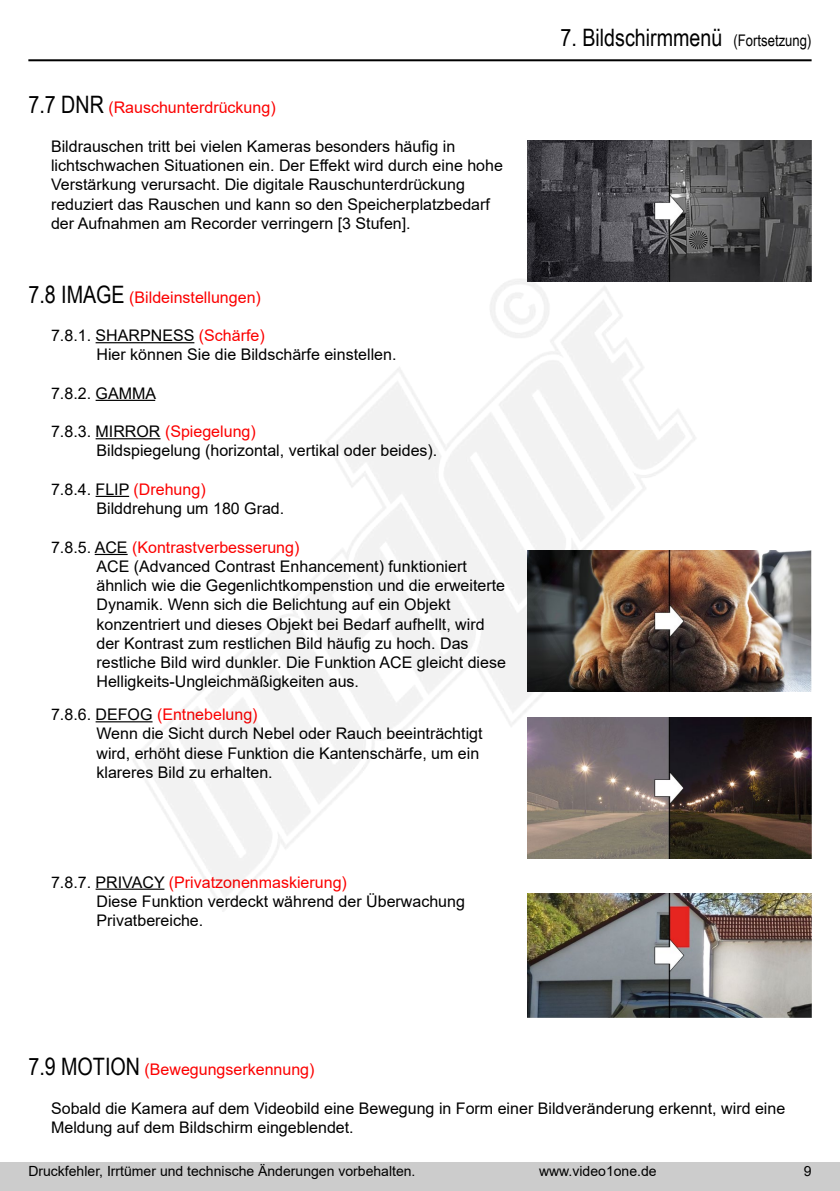
<style>
.page{position:relative;width:840px;height:1191px;background:#fff}
.page>*{position:absolute;margin:0;border:0;box-sizing:border-box;transform-origin:0 0}
.t1{font:24px "Arial Narrow";color:#000}
.t2{font:16px/19.2px "Arial";color:#000}
.t3{font:16px "Arial";color:#fc0000}
.t4{font:14px "Arial";color:#000}
.s1{font-family:"Arial Narrow";font-size:24px;color:#000}
.s2{color:#fc0000}
.s3{font-size:16px}
</style>
<div class="page">
<div style="left:0;top:1162px;width:839px;height:29px;background:#ccc"></div>
<img style="left:28px;top:59px;width:784px;height:959px">
<p class="t3" style="left:28px;top:96px;width:249px"><span class="s1">7.7 DNR</span> (Rauschunterdrückung)</p>
<p class="t2" style="left:51px;top:137px;width:453px">Bildrauschen tritt bei vielen Kameras besonders häufig in lichtschwachen Situationen ein. Der Effekt wird durch eine hohe Verstärkung verursacht. Die digitale Rauschunterdrückung reduziert das Rauschen und kann so den Speicherplatzbedarf der Aufnahmen am Recorder verringern [3 Stufen].</p>
<p class="t3" style="left:28px;top:286px;width:234px"><span class="s1">7.8 IMAGE</span> (Bildeinstellungen)</p>
<p class="t2" style="left:96px;top:326px;width:301px;text-indent:-45px">7.8.1. SHARPNESS <span class="s2">(Schärfe)<br></span>Hier können Sie die Bildschärfe einstellen.</p>
<p class="t2" style="left:51px;top:383px;width:106px">7.8.2. GAMMA</p>
<p class="t2" style="left:96px;top:422px;width:342px;text-indent:-45px">7.8.3. MIRROR <span class="s2">(Spiegelung)<br></span>Bildspiegelung (horizontal, vertikal oder beides).</p>
<p class="t2" style="left:96px;top:479px;width:189px;text-indent:-45px">7.8.4. FLIP <span class="s2">(Drehung)<br></span>Bilddrehung um 180 Grad.</p>
<p class="t2" style="left:96px;top:537px;width:411px;text-indent:-45px">7.8.5. ACE <span class="s2">(Kontrastverbesserung)<br></span>ACE (Advanced Contrast Enhancement) funktioniert ähnlich wie die Gegenlichtkompenstion und die erweiterte Dynamik. Wenn sich die Belichtung auf ein Objekt konzentriert und dieses Objekt bei Bedarf aufhellt, wird der Kontrast zum restlichen Bild häufig zu hoch. Das restliche Bild wird dunkler. Die Funktion ACE gleicht diese Helligkeits-Ungleichmäßigkeiten aus.</p>
<p class="t2" style="left:96px;top:705px;width:387px;text-indent:-45px">7.8.6. DEFOG <span class="s2">(Entnebelung)<br></span>Wenn die Sicht durch Nebel oder Rauch beeinträchtigt wird, erhöht diese Funktion die Kantenschärfe, um ein klareres Bild zu erhalten.</p>
<p class="t2" style="left:96px;top:872px;width:370px;text-indent:-45px">7.8.7. PRIVACY <span class="s2">(Privatzonenmaskierung)<br></span>Diese Funktion verdeckt während der Überwachung<br>Privatbereiche.</p>
<h1 class="t1" style="left:560px;top:20px;width:252px">7. Bildschirmmenü <span class="s3">(Fortsetzung)</span></h1>
<p class="t3" style="left:28px;top:1058px;width:287px"><span class="s1">7.9 MOTION</span> (Bewegungserkennung)</p>
<p class="t2" style="left:51px;top:1098px;width:735px">Sobald die Kamera auf dem Videobild eine Bewegung in Form einer Bildveränderung erkennt, wird eine<br>Meldung auf dem Bildschirm eingeblendet.</p>
<p class="t4" style="left:28px;top:1161px;width:388px">Druckfehler, Irrtümer und technische Änderungen vorbehalten.</p>
<p class="t4" style="left:538px;top:1161px;width:119px">www.video1one.de</p>
<p class="t4" style="left:803px;top:1161px;width:9px">9</p>
</div>
